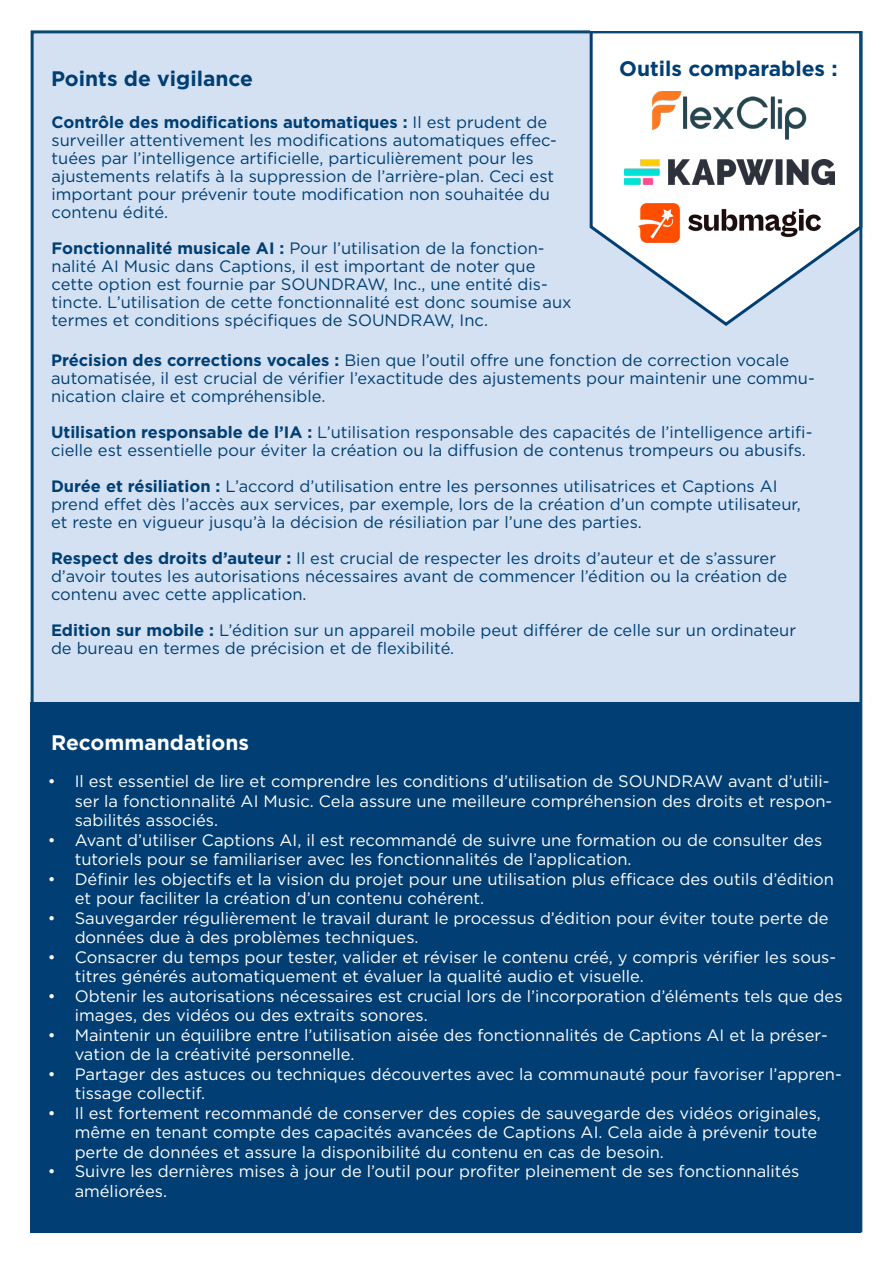
<style>
.page{position:relative;width:893px;height:1263px;background:#fff}
.page>*{position:absolute;margin:0;border:0;box-sizing:border-box;transform-origin:0 0}
.t1{font:700 21px "Gotham";color:#003e73}
.t2{font:700 21px "Gotham";color:#fff}
.t3{font:16.5px/18px "Gotham";color:#003e73}
.t4{font:16.5px/19.5px "Gotham";color:#fff}
.s1{font-weight:700}
</style>
<div class="page">
<div style="left:34px;top:33px;width:825px;height:700px;background:#d3e1f3"></div>
<svg style="left:589px;top:31px;width:274px;height:297px"></svg>
<div style="left:31px;top:702px;width:830px;height:530px;background:#003e73"></div>
<img style="left:652px;top:91px;width:155px;height:50px">
<img style="left:624px;top:160px;width:210px;height:25px">
<img style="left:639px;top:204px;width:181px;height:39px">
<p class="t1" style="left:51px;top:65px;width:204px">Points de vigilance</p>
<p class="t3" style="left:52px;top:113px;width:507px"><span class="s1">Contrôle des modifications automatiques :</span> Il est prudent de surveiller attentivement les modifications automatiques effec&shy;tuées par l’intelligence artificielle, particulièrement pour les ajustements relatifs à la suppression de l’arrière-plan. Ceci est important pour prévenir toute modification non souhaitée du contenu édité.</p>
<p class="t3" style="left:52px;top:239px;width:522px"><span class="s1">Fonctionnalité musicale AI :</span> Pour l’utilisation de la fonction&shy;nalité AI Music dans Captions, il est important de noter que cette option est fournie par SOUNDRAW, Inc., une entité dis&shy;tincte. L’utilisation de cette fonctionnalité est donc soumise aux termes et conditions spécifiques de SOUNDRAW, Inc.</p>
<p class="t1" style="left:619px;top:55px;width:220px">Outils comparables :</p>
<p class="t3" style="left:51px;top:351px;width:765px"><span class="s1">Précision des corrections vocales :</span> Bien que l’outil offre une fonction de correction vocale automatisée, il est crucial de vérifier l’exactitude des ajustements pour maintenir une commu&shy;nication claire et compréhensible.</p>
<p class="t3" style="left:51px;top:423px;width:763px"><span class="s1">Utilisation responsable de l’IA :</span> L’utilisation responsable des capacités de l’intelligence artifi&shy;cielle est essentielle pour éviter la création ou la diffusion de contenus trompeurs ou abusifs.</p>
<p class="t3" style="left:51px;top:477px;width:751px"><span class="s1">Durée et résiliation :</span> L’accord d’utilisation entre les personnes utilisatrices et Captions AI prend effet dès l’accès aux services, par exemple, lors de la création d’un compte utilisateur, et reste en vigueur jusqu’à la décision de résiliation par l’une des parties.</p>
<p class="t3" style="left:51px;top:549px;width:738px"><span class="s1">Respect des droits d’auteur :</span> Il est crucial de respecter les droits d’auteur et de s’assurer d’avoir toutes les autorisations nécessaires avant de commencer l’édition ou la création de contenu avec cette application.</p>
<p class="t3" style="left:51px;top:621px;width:747px"><span class="s1">Edition sur mobile :</span> L’édition sur un appareil mobile peut différer de celle sur un ordinateur de bureau en termes de précision et de flexibilité.</p>
<p class="t2" style="left:51px;top:729px;width:200px">Recommandations</p>
<p class="t4" style="left:75px;top:771px;width:759px;text-indent:-27px">• Il est essentiel de lire et comprendre les conditions d’utilisation de SOUNDRAW avant d’utili&shy;ser la fonctionnalité AI Music. Cela assure une meilleure compréhension des droits et respon&shy;sabilités associés.</p>
<p class="t4" style="left:75px;top:830px;width:749px;text-indent:-27px">• Avant d’utiliser Captions AI, il est recommandé de suivre une formation ou de consulter des tutoriels pour se familiariser avec les fonctionnalités de l’application.</p>
<p class="t4" style="left:75px;top:869px;width:761px;text-indent:-27px">• Définir les objectifs et la vision du projet pour une utilisation plus efficace des outils d’édition et pour faciliter la création d’un contenu cohérent.</p>
<p class="t4" style="left:75px;top:908px;width:755px;text-indent:-27px">• Sauvegarder régulièrement le travail durant le processus d’édition pour éviter toute perte de données due à des problèmes techniques.</p>
<p class="t4" style="left:75px;top:947px;width:763px;text-indent:-27px">• Consacrer du temps pour tester, valider et réviser le contenu créé, y compris vérifier les sous&shy;titres générés automatiquement et évaluer la qualité audio et visuelle.</p>
<p class="t4" style="left:75px;top:986px;width:769px;text-indent:-27px">• Obtenir les autorisations nécessaires est crucial lors de l’incorporation d’éléments tels que des images, des vidéos ou des extraits sonores.</p>
<p class="t4" style="left:75px;top:1025px;width:755px;text-indent:-27px">• Maintenir un équilibre entre l’utilisation aisée des fonctionnalités de Captions AI et la préser&shy;vation de la créativité personnelle.</p>
<p class="t4" style="left:75px;top:1064px;width:769px;text-indent:-27px">• Partager des astuces ou techniques découvertes avec la communauté pour favoriser l’appren&shy;tissage collectif.</p>
<p class="t4" style="left:75px;top:1103px;width:748px;text-indent:-27px">• Il est fortement recommandé de conserver des copies de sauvegarde des vidéos originales, même en tenant compte des capacités avancées de Captions AI. Cela aide à prévenir toute perte de données et assure la disponibilité du contenu en cas de besoin.</p>
<p class="t4" style="left:75px;top:1161px;width:726px;text-indent:-27px">• Suivre les dernières mises à jour de l’outil pour profiter pleinement de ses fonctionnalités améliorées.</p>
</div>
